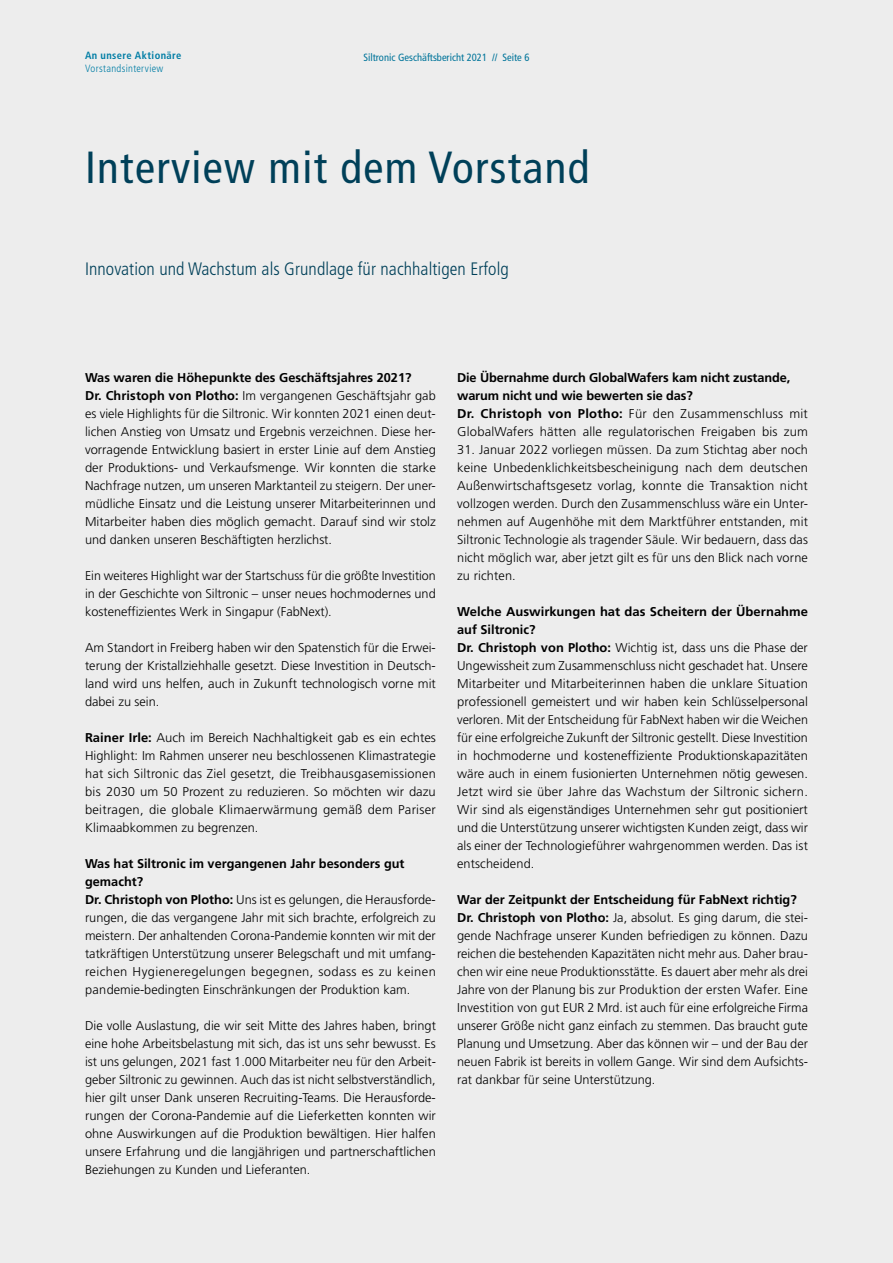
<style>
.page{position:relative;width:893px;height:1263px;background:#ededed}
.page>*{position:absolute;margin:0;border:0;box-sizing:border-box;transform-origin:0 0}
.t1{font:condensed 45px "Frutiger LT Std";letter-spacing:.03em;color:#004059}
.t2{font:300 condensed 18px "Frutiger LT Std";letter-spacing:.005em;color:#004059}
.t3{font:300 12.75px/18px "Frutiger LT Std";color:#000;text-align:justify}
.t4{font:700 12.75px/18px "Frutiger LT Std";letter-spacing:-.01em;color:#000}
.t5{font:condensed 10.5px "Frutiger LT Std";color:#00749a}
.t6{font:300 condensed 10.5px "Frutiger LT Std";letter-spacing:.03em;color:#007da5}
.t7{font:700 condensed 10.5px "Frutiger LT Std";letter-spacing:.04em;color:#007da5}
.s1{font-weight:700}
.s2{font-weight:300}
</style>
<div class="page">
<p class="t7" style="left:85px;top:49px;width:98px">An unsere Aktionäre</p>
<p class="t5" style="left:363px;top:51px;width:168px">Siltronic Geschäftsbericht 2021 // Seite 6</p>
<p class="t6" style="left:85px;top:63px;width:80px">Vorstandsinterview</p>
<h1 class="t1" style="left:85px;top:141px;width:506px">Interview mit dem Vorstand</h1>
<h2 class="t2" style="left:85px;top:259px;width:425px">Innovation und Wachstum als Grundlage für nachhaltigen Erfolg</h2>
<p class="t3" style="left:85px;top:368px;width:352px;text-align:left"><span class="s1">Was waren die Höhepunkte des Geschäftsjahres 2021?<br>Dr. Christoph von Plotho:</span> Im vergangenen Geschäftsjahr gab es viele Highlights für die Siltronic. Wir konnten 2021 einen deut&shy;lichen Anstieg von Umsatz und Ergebnis verzeichnen. Diese her&shy;vorragende Entwicklung basiert in erster Linie auf dem Anstieg der Produktions- und Verkaufsmenge. Wir konnten die starke Nachfrage nutzen, um unseren Marktanteil zu steigern. Der uner&shy;müdliche Einsatz und die Leistung unserer Mitarbeiterinnen und Mitarbeiter haben dies möglich gemacht. Darauf sind wir stolz und danken unseren Beschäftigten herzlichst.</p>
<p class="t3" style="left:85px;top:566px;width:352px">Ein weiteres Highlight war der Startschuss für die größte Investition in der Geschichte von Siltronic – unser neues hochmodernes und kosteneffizientes Werk in Singapur (FabNext).</p>
<p class="t3" style="left:85px;top:638px;width:352px">Am Standort in Freiberg haben wir den Spatenstich für die Erwei&shy;terung der Kristallziehhalle gesetzt. Diese Investition in Deutsch&shy;land wird uns helfen, auch in Zukunft technologisch vorne mit dabei zu sein.</p>
<p class="t3" style="left:85px;top:728px;width:352px"><span class="s1">Rainer Irle:</span> Auch im Bereich Nachhaltigkeit gab es ein echtes Highlight: Im Rahmen unserer neu beschlossenen Klimastrategie hat sich Siltronic das Ziel gesetzt, die Treibhausgasemissionen bis 2030 um 50 Prozent zu reduzieren. So möchten wir dazu beitragen, die globale Klimaerwärmung gemäß dem Pariser Klimaabkommen zu begrenzen.</p>
<p class="t3" style="left:85px;top:854px;width:352px;text-align:left"><span class="s1">Was hat Siltronic im vergangenen Jahr besonders gut gemacht?<br>Dr. Christoph von Plotho:</span> Uns ist es gelungen, die Herausforde&shy;rungen, die das vergangene Jahr mit sich brachte, erfolgreich zu meistern. Der anhaltenden Corona-Pandemie konnten wir mit der tatkräftigen Unterstützung unserer Belegschaft und mit umfang&shy;reichen Hygieneregelungen begegnen, sodass es zu keinen pandemie-bedingten Einschränkungen der Produktion kam.</p>
<p class="t3" style="left:85px;top:1016px;width:352px">Die volle Auslastung, die wir seit Mitte des Jahres haben, bringt eine hohe Arbeitsbelastung mit sich, das ist uns sehr bewusst. Es ist uns gelungen, 2021 fast 1.000 Mitarbeiter neu für den Arbeit&shy;geber Siltronic zu gewinnen. Auch das ist nicht selbstverständlich, hier gilt unser Dank unseren Recruiting-Teams. Die Herausforde&shy;rungen der Corona-Pandemie auf die Lieferketten konnten wir ohne Auswirkungen auf die Produktion bewältigen. Hier halfen unsere Erfahrung und die langjährigen und partnerschaftlichen Beziehungen zu Kunden und Lieferanten.</p>
<p class="t4" style="left:457px;top:368px;width:352px">Die Übernahme durch GlobalWafers kam nicht zustande, warum nicht und wie bewerten sie das?<br>Dr. Christoph von Plotho: <span class="s2">Für den Zusammenschluss mit GlobalWafers hätten alle regulatorischen Freigaben bis zum</span></p>
<p class="t3" style="left:457px;top:440px;width:352px">31. Januar 2022 vorliegen müssen. Da zum Stichtag aber noch keine Unbedenklichkeitsbescheinigung nach dem deutschen Außenwirtschaftsgesetz vorlag, konnte die Transaktion nicht vollzogen werden. Durch den Zusammenschluss wäre ein Unter&shy;nehmen auf Augenhöhe mit dem Marktführer entstanden, mit Siltronic Technologie als tragender Säule. Wir bedauern, dass das nicht möglich war, aber jetzt gilt es für uns den Blick nach vorne zu richten.</p>
<p class="t3" style="left:457px;top:602px;width:352px;text-align:left"><span class="s1">Welche Auswirkungen hat das Scheitern der Übernahme auf Siltronic?<br>Dr. Christoph von Plotho:</span> Wichtig ist, dass uns die Phase der Ungewissheit zum Zusammenschluss nicht geschadet hat. Unsere Mitarbeiter und Mitarbeiterinnen haben die unklare Situation professionell gemeistert und wir haben kein Schlüsselpersonal verloren. Mit der Entscheidung für FabNext haben wir die Weichen für eine erfolgreiche Zukunft der Siltronic gestellt. Diese Investition in hochmoderne und kosteneffiziente Produktionskapazitäten wäre auch in einem fusionierten Unternehmen nötig gewesen.<br>Jetzt wird sie über Jahre das Wachstum der Siltronic sichern.<br>Wir sind als eigenständiges Unternehmen sehr gut positioniert und die Unterstützung unserer wichtigsten Kunden zeigt, dass wir als einer der Technologieführer wahrgenommen werden. Das ist entscheidend.</p>
<p class="t3" style="left:457px;top:890px;width:352px;text-align:left"><span class="s1">War der Zeitpunkt der Entscheidung für FabNext richtig?<br>Dr. Christoph von Plotho:</span> Ja, absolut. Es ging darum, die stei&shy;gende Nachfrage unserer Kunden befriedigen zu können. Dazu reichen die bestehenden Kapazitäten nicht mehr aus. Daher brau&shy;chen wir eine neue Produktionsstätte. Es dauert aber mehr als drei Jahre von der Planung bis zur Produktion der ersten Wafer. Eine Investition von gut EUR 2 Mrd. ist auch für eine erfolgreiche Firma unserer Größe nicht ganz einfach zu stemmen. Das braucht gute Planung und Umsetzung. Aber das können wir – und der Bau der neuen Fabrik ist bereits in vollem Gange. Wir sind dem Aufsichts&shy;rat dankbar für seine Unterstützung.</p>
</div>
